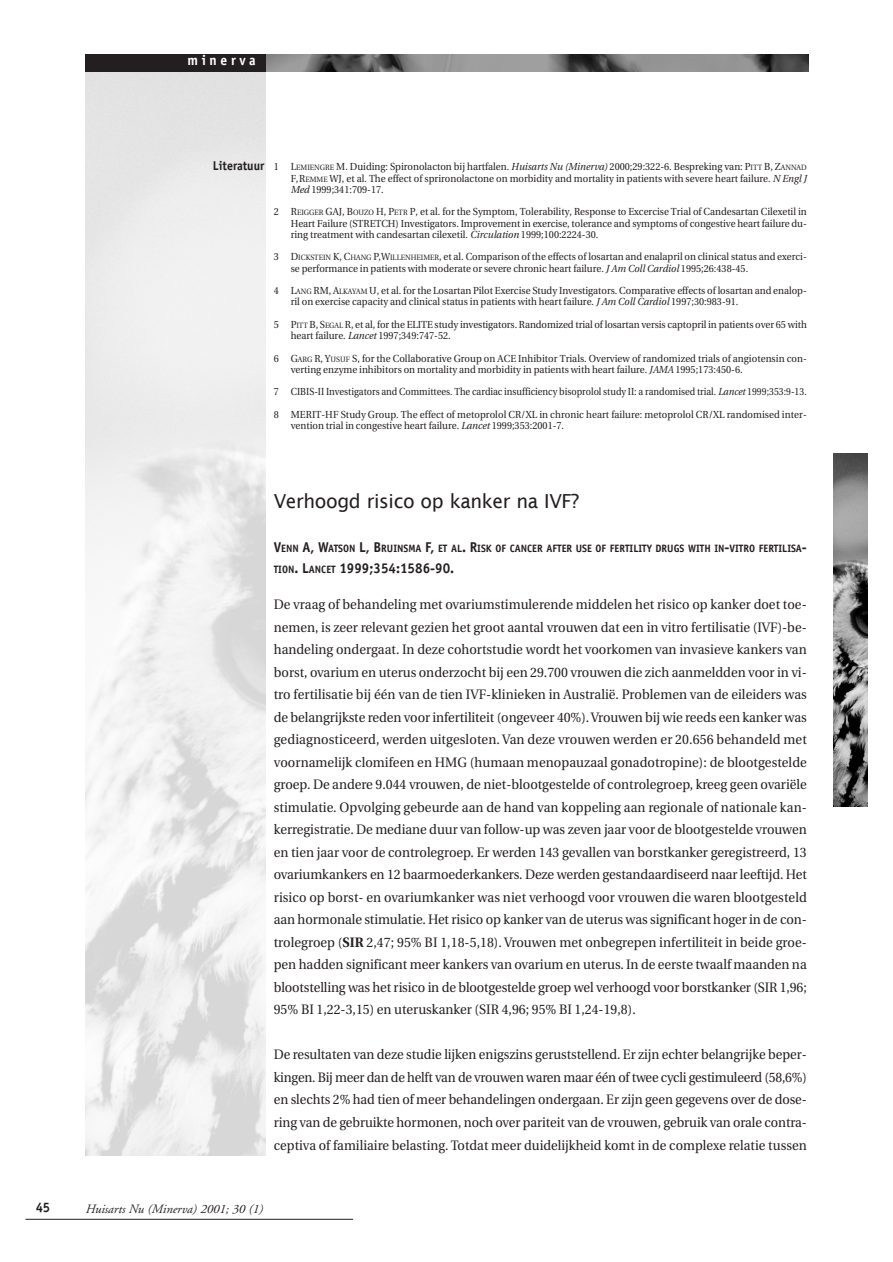
<style>
.page{position:relative;width:893px;height:1262px;background:#fff}
.page>*{position:absolute;margin:0;border:0;box-sizing:border-box;transform-origin:0 0}
.t1{font:19.35px "Lucida Sans";letter-spacing:-.02em;color:#231f20}
.t2{font:700 14.25px "Officina Sans";color:#231f20;scale:.95 1}
.t3{font:700 14.25px "Officina Sans";letter-spacing:.275em;color:#fff;scale:.95 1}
.t4{font:700 13.8px "Officina Sans";color:#231f20;scale:.95 1}
.t5{font:13.65px/22.5px "Utopia";color:#231f20;text-align:justify;scale:.95 1}
.t6{font:13.65px/22.5px "Utopia";color:#231f20;text-align:justify;scale:.94 1}
.t7{font:italic 12.75px "Adobe Garamond";color:#231f20}
.t8{font:700 12.75px "Officina Sans";color:#231f20;scale:.94 1}
.t9{font:700 10.65px "Officina Sans";color:#231f20;scale:.95 1}
.t10{font:10.2px/11.2px "Utopia";color:#231f20;scale:.94 1}
.t11{font:10.2px "Utopia";color:#231f20;scale:.92 1}
.s1{font-size:7.65px}
.s2{font-style:italic}
.s3{font-size:14.25px}
.s4{font-size:10.65px}
.s5{font-weight:700}
</style>
<div class="page">
<img style="left:85px;top:72px;width:181px;height:1083px">
<img style="left:266px;top:55px;width:542px;height:17px">
<div style="left:85px;top:55px;width:181px;height:17px;background:#231f20"></div>
<img style="left:833px;top:453px;width:34px;height:353px">
<hr style="left:26px;top:1219px;width:327px;height:1px;background:#231f20">
<p class="t3" style="left:187px;top:55px;width:73px">minerva</p>
<p class="t8" style="left:213px;top:161px;width:56px">Literatuur</p>
<p class="t10" style="left:291px;top:162px;width:550px;text-align:justify;text-indent:-17px">1 L<span class="s1">EMIENGRE</span> M. Duiding: Spironolacton bij hartfalen. <span class="s2">Huisarts Nu (Minerva)</span> 2000;29:322-6. Bespreking van: P<span class="s1">ITT</span> B, Z<span class="s1">ANNAD </span>F, R<span class="s1">EMME</span> WJ, et al. The effect of sprironolactone on morbidity and mortality in patients with severe heart failure. <span class="s2">N Engl J Med</span> 1999;341:709-17.</p>
<p class="t10" style="left:291px;top:207px;width:550px;text-align:justify;text-indent:-17px">2 R<span class="s1">EIGGER</span> GAJ, B<span class="s1">OUZO</span> H, P<span class="s1">ETR</span> P, et al. for the Symptom, Tolerability, Response to Excercise Trial of Candesartan Cilexetil in Heart Failure (STRETCH) Investigators. Improvement in exercise, tolerance and symptoms of congestive heart failure du&shy;ring treatment with candesartan cilexetil. <span class="s2">Circulation</span> 1999;100:2224-30.</p>
<p class="t10" style="left:291px;top:252px;width:550px;text-indent:-17px">3 D<span class="s1">ICKSTEIN</span> K, C<span class="s1">HANG</span> P, W<span class="s1">ILLENHEIMER</span>, et al. Comparison of the effects of losartan and enalapril on clinical status and exerci&shy;se performance in patients with moderate or severe chronic heart failure. <span class="s2">J Am Coll Cardiol</span> 1995;26:438-45.</p>
<p class="t10" style="left:291px;top:286px;width:550px;text-indent:-17px">4 L<span class="s1">ANG</span> RM, A<span class="s1">LKAYAM</span> U, et al. for the Losartan Pilot Exercise Study Investigators. Comparative effects of losartan and enalop&shy;ril on exercise capacity and clinical status in patients with heart failure. <span class="s2">J Am Coll Cardiol</span> 1997;30:983-91.</p>
<p class="t10" style="left:291px;top:320px;width:550px;text-indent:-17px">5 P<span class="s1">ITT</span> B, S<span class="s1">EGAL</span> R, et al, for the ELITE study investigators. Randomized trial of losartan versis captopril in patients over 65 with heart failure. <span class="s2">Lancet</span> 1997;349:747-52.</p>
<p class="t10" style="left:291px;top:353px;width:550px;text-indent:-17px">6 G<span class="s1">ARG</span> R, Y<span class="s1">USUF</span> S, for the Collaborative Group on ACE Inhibitor Trials. Overview of randomized trials of angiotensin con&shy;verting enzyme inhibitors on mortality and morbidity in patients with heart failure. <span class="s2">JAMA</span> 1995;173:450-6.</p>
<p class="t11" style="left:274px;top:388px;width:581px">7 CIBIS-II Investigators and Committees. The cardiac insufficiency bisoprolol study II: a randomised trial. <span class="s2">Lancet</span> 1999;353:9-13.</p>
<p class="t10" style="left:291px;top:410px;width:550px;text-indent:-17px">8 MERIT-HF Study Group. The effect of metoprolol CR/XL in chronic heart failure: metoprolol CR/XL randomised inter&shy;vention trial in congestive heart failure. <span class="s2">Lancet</span> 1999;353:2001-7.</p>
<h1 class="t1" style="left:274px;top:489px;width:307px">Verhoogd risico op kanker na IVF?</h1>
<p class="t9" style="left:274px;top:544px;width:562px"><span class="s3">V</span>ENN <span class="s3">A, W</span>ATSON <span class="s3">L, B</span>RUINSMA <span class="s3">F,</span> ET AL<span class="s3">. R</span>ISK OF CANCER AFTER USE OF FERTILITY DRUGS WITH IN<span class="s3">-</span>VITRO FERTILISA<span class="s3">-</span></p>
<p class="t2" style="left:274px;top:562px;width:191px"><span class="s4">TION</span>. L<span class="s4">ANCET</span> 1999;354:1586-90.</p>
<p class="t5" style="left:274px;top:595px;width:562px">De vraag of behandeling met ovariumstimulerende middelen het risico op kanker doet toe&shy;nemen, is zeer relevant gezien het groot aantal vrouwen dat een in vitro fertilisatie (IVF)-be&shy;handeling ondergaat. In deze cohortstudie wordt het voorkomen van invasieve kankers van borst, ovarium en uterus onderzocht bij een 29.700 vrouwen die zich aanmeldden voor in vi&shy;tro fertilisatie bij één van de tien IVF-klinieken in Australië. Problemen van de eileiders was de belangrijkste reden voor infertiliteit (ongeveer 40%). Vrouwen bij wie reeds een kanker was gediagnosticeerd, werden uitgesloten. Van deze vrouwen werden er 20.656 behandeld met voornamelijk clomifeen en HMG (humaan menopauzaal gonadotropine): de blootgestelde groep. De andere 9.044 vrouwen, de niet-blootgestelde of controlegroep, kreeg geen ovariële stimulatie. Opvolging gebeurde aan de hand van koppeling aan regionale of nationale kan&shy;kerregistratie. De mediane duur van follow-up was zeven jaar voor de blootgestelde vrouwen en tien jaar voor de controlegroep. Er werden 143 gevallen van borstkanker geregistreerd, 13 ovariumkankers en 12 baarmoederkankers. Deze werden gestandaardiseerd naar leeftijd. Het risico op borst- en ovariumkanker was niet verhoogd voor vrouwen die waren blootgesteld aan hormonale stimulatie. Het risico op kanker van de uterus was significant hoger in de con&shy;trolegroep (<span class="s5">SIR</span> 2,47; 95% BI 1,18-5,18). Vrouwen met onbegrepen infertiliteit in beide groe&shy;pen hadden significant meer kankers van ovarium en uterus. In de eerste twaalf maanden na blootstelling was het risico in de blootgestelde groep wel verhoogd voor borstkanker (SIR 1,96; 95% BI 1,22-3,15) en uteruskanker (SIR 4,96; 95% BI 1,24-19,8).</p>
<p class="t6" style="left:274px;top:1045px;width:568px">De resultaten van deze studie lijken enigszins geruststellend. Er zijn echter belangrijke beper&shy;kingen. Bij meer dan de helft van de vrouwen waren maar één of twee cycli gestimuleerd (58,6%) en slechts 2% had tien of meer behandelingen ondergaan. Er zijn geen gegevens over de dose&shy;ring van de gebruikte hormonen, noch over pariteit van de vrouwen, gebruik van orale contra&shy;ceptiva of familiaire belasting. Totdat meer duidelijkheid komt in de complexe relatie tussen</p>
<p class="t4" style="left:36px;top:1202px;width:17px">45</p>
<p class="t7" style="left:86px;top:1203px;width:179px">Huisarts Nu (Minerva) 2001; 30 (1)</p>
</div>
